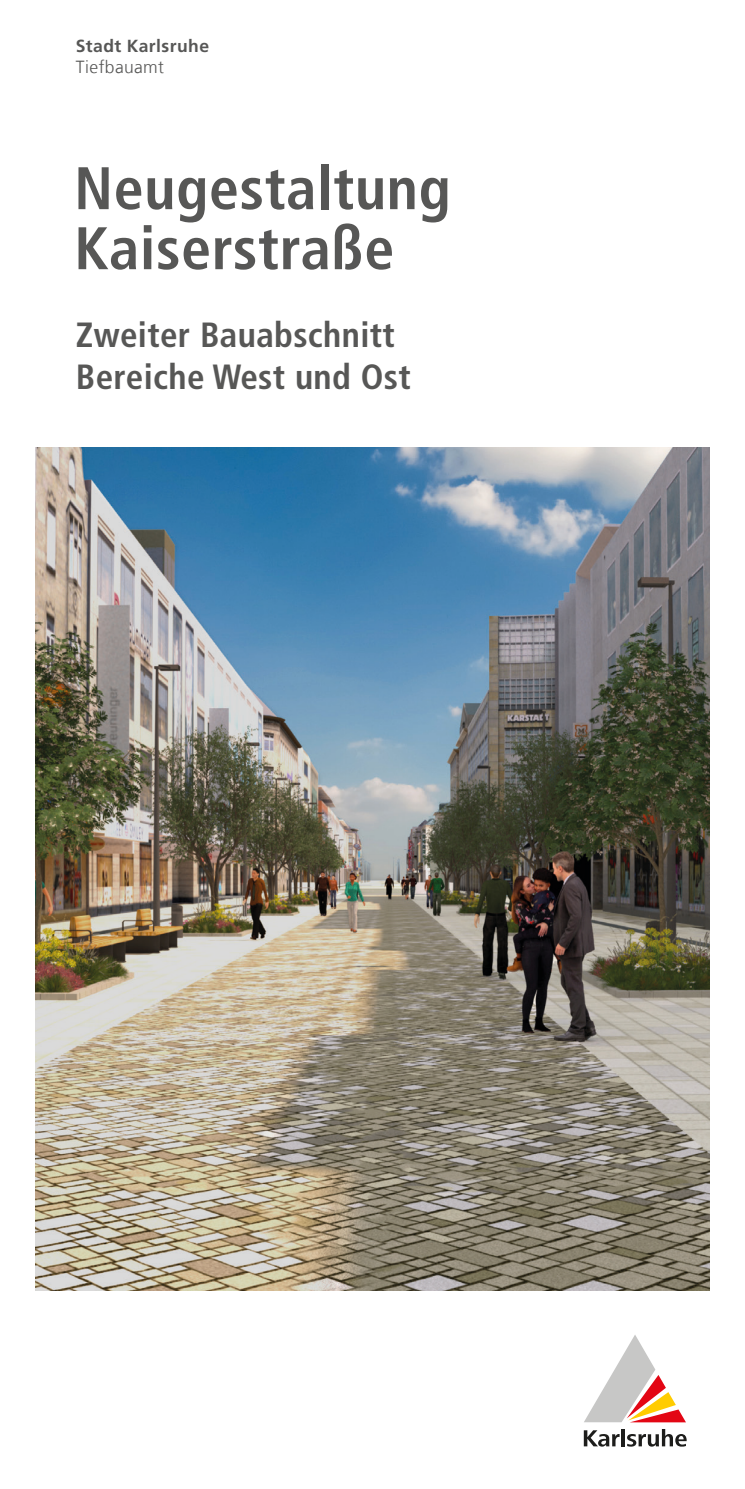
<style>
.page{position:relative;width:745px;height:1489px;background:#fff}
.page>*{position:absolute;margin:0;border:0;box-sizing:border-box;transform-origin:0 0}
.t1{font:700 condensed 60px/60px "Frutiger For Karlsruhe";letter-spacing:.01em;color:#575756}
.t2{font:700 condensed 35px/42px "Frutiger For Karlsruhe";letter-spacing:.01em;color:#575756}
.t3{font:700 17.5px "Frutiger For Karlsruhe";letter-spacing:.025em;color:#575756}
.t4{font:300 17.5px "Frutiger For Karlsruhe";letter-spacing:.02em;color:#575756}
</style>
<div class="page">
<img style="left:35px;top:447px;width:674px;height:843px">
<svg style="left:583px;top:1430px;width:36px;height:16px"></svg>
<hr style="left:621px;top:1428px;width:3px;height:18px;background:#1d1d1b">
<svg style="left:627px;top:1429px;width:59px;height:17px"></svg>
<svg style="left:584px;top:1335px;width:101px;height:87px"></svg>
<p class="t3" style="left:76px;top:36px;width:135px">Stadt Karlsruhe</p>
<p class="t4" style="left:76px;top:57px;width:90px">Tiefbauamt</p>
<h1 class="t1" style="left:74px;top:158px;width:378px">Neugestaltung<br>Kaiserstraße</h1>
<p class="t2" style="left:76px;top:314px;width:336px">Zweiter Bauabschnitt<br>Bereiche West und Ost</p>
</div>
